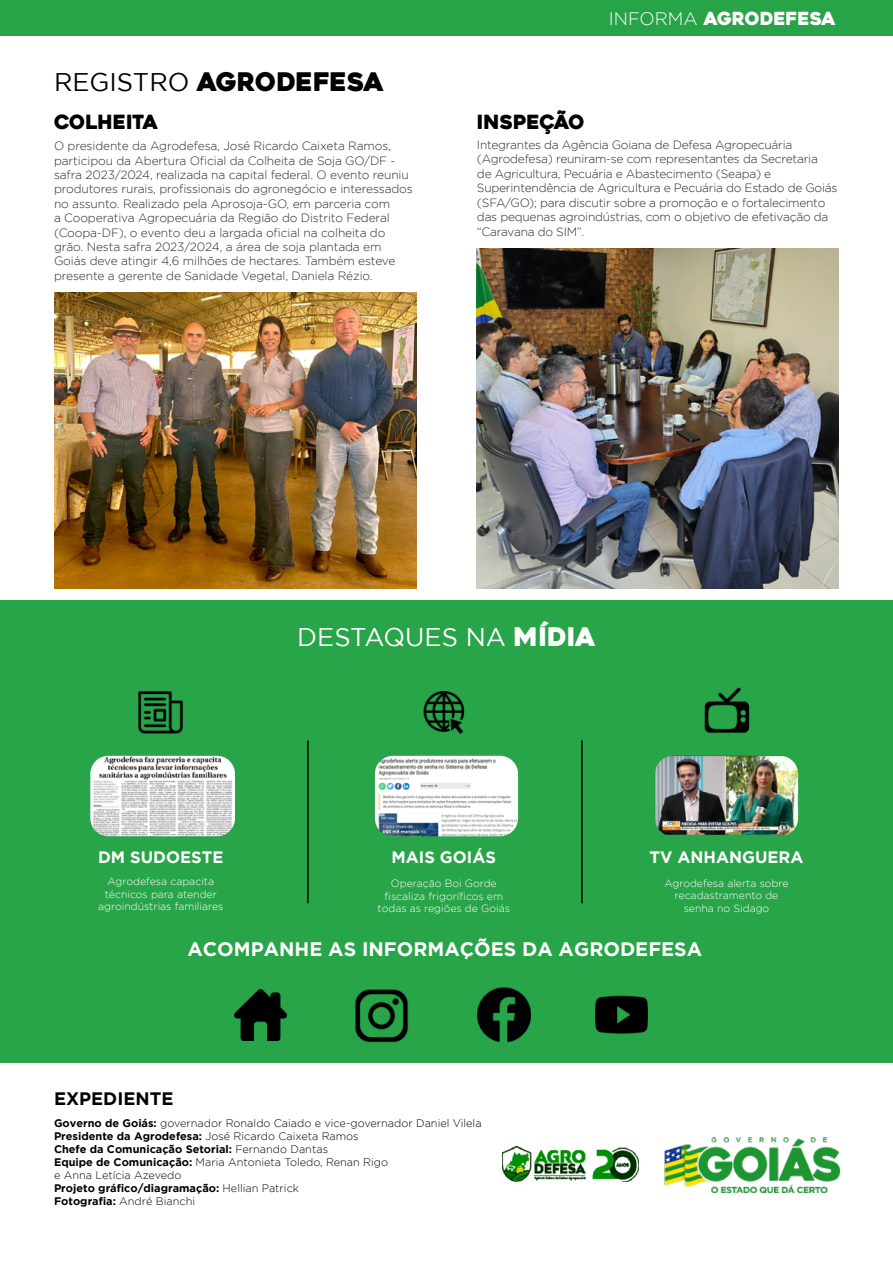
<style>
.page{position:relative;width:893px;height:1263px;background:#fff}
.page>*{position:absolute;margin:0;border:0;box-sizing:border-box;transform-origin:0 0}
.t1{font:25.5px "Heavitas";color:#020203}
.t2{font:25.5px "Gotham";color:#fff}
.t3{font:700 19.5px "Gotham";color:#fff}
.t4{font:19.5px "Heavitas";color:#020203}
.t5{font:18px "Heavitas";color:#fff}
.t6{font:700 18px "Gotham";color:#020203}
.t7{font:700 16.5px "Gotham";color:#fff}
.t8{font:300 12px/14.4px "Gotham";letter-spacing:-.02em;color:#2b2b2b}
.t9{font:300 10.95px/13.2px "Gotham";color:#030304}
.t10{font:300 10.5px/12.6px "Gotham";color:#fff;text-align:center}
.s1{font-family:"Gotham"}
.s2{font-family:"Gotham";font-weight:300}
.s3{font-family:"Heavitas"}
.s4{font-weight:700}
</style>
<div class="page">
<div style="left:0;top:0;width:893px;height:35px;background:#27a348"></div>
<div style="left:0;top:601px;width:893px;height:462px;background:#28a449"></div>
<hr style="left:307px;top:740px;width:2px;height:163px;background:#000">
<hr style="left:581px;top:740px;width:2px;height:163px;background:#000">
<img style="left:477px;top:988px;width:54px;height:53px">
<img style="left:351px;top:985px;width:60px;height:59px">
<img style="left:595px;top:989px;width:52px;height:52px">
<img style="left:235px;top:989px;width:51px;height:52px">
<img style="left:664px;top:1138px;width:176px;height:55px">
<img style="left:503px;top:1147px;width:136px;height:34px">
<img style="left:694px;top:683px;width:65px;height:58px">
<img style="left:128px;top:683px;width:65px;height:58px">
<img style="left:416px;top:683px;width:57px;height:56px">
<img style="left:375px;top:756px;width:143px;height:80px">
<img style="left:655px;top:756px;width:143px;height:79px">
<img style="left:477px;top:249px;width:362px;height:339px">
<img style="left:54px;top:292px;width:362px;height:296px">
<img style="left:90px;top:756px;width:145px;height:80px">
<h1 class="t1" style="left:54px;top:66px;width:331px"><span class="s1">REGISTRO</span> AGRODEFESA</h1>
<h2 class="t4" style="left:54px;top:110px;width:106px">COLHEITA</h2>
<h2 class="t4" style="left:477px;top:110px;width:109px">INSPEÇÃO</h2>
<h3 class="t5" style="left:609px;top:7px;width:228px"><span class="s2">INFORMA</span> AGRODEFESA</h3>
<p class="t8" style="left:54px;top:139px;width:360px">O presidente da Agrodefesa, José Ricardo Caixeta Ramos, participou da Abertura Oficial da Colheita de Soja GO/DF - safra 2023/2024, realizada na capital federal. O evento reuniu produtores rurais, profissionais do agronegócio e interessados no assunto. Realizado pela Aprosoja-GO, em parceria com<br>a Cooperativa Agropecuária da Região do Distrito Federal (Coopa-DF), o evento deu a largada oficial na colheita do grão. Nesta safra 2023/2024, a área de soja plantada em Goiás deve atingir 4,6 milhões de hectares. Também esteve presente a gerente de Sanidade Vegetal, Daniela Rézio.</p>
<p class="t8" style="left:477px;top:137px;width:362px">Integrantes da Agência Goiana de Defesa Agropecuária (Agrodefesa) reuniram-se com representantes da Secretaria<br>de Agricultura, Pecuária e Abastecimento (Seapa) e Superintendência de Agricultura e Pecuária do Estado de Goiás (SFA/GO); para discutir sobre a promoção e o fortalecimento das pequenas agroindústrias, com o objetivo de efetivação da “Caravana do SIM”.</p>
<h1 class="t2" style="left:297px;top:623px;width:300px">DESTAQUES NA <span class="s3">MÍDIA</span></h1>
<h3 class="t7" style="left:98px;top:847px;width:127px">DM SUDOESTE</h3>
<p class="t10" style="left:98px;top:875px;width:127px">Agrodefesa capacita técnicos para atender agroindústrias familiares</p>
<h3 class="t7" style="left:392px;top:847px;width:106px">MAIS GOIÁS</h3>
<h3 class="t7" style="left:649px;top:847px;width:156px">TV ANHANGUERA</h3>
<p class="t10" style="left:378px;top:877px;width:134px">Operação Boi Gorde fiscaliza frigoríficos em todas as regiões de Goiás</p>
<p class="t10" style="left:664px;top:877px;width:126px">Agrodefesa alerta sobre recadastramento de senha no Sidago</p>
<h2 class="t3" style="left:187px;top:938px;width:516px">ACOMPANHE AS INFORMAÇÕES DA AGRODEFESA</h2>
<h3 class="t6" style="left:54px;top:1088px;width:121px">EXPEDIENTE</h3>
<p class="t9" style="left:54px;top:1116px;width:429px"><span class="s4">Governo de Goiás:</span> governador Ronaldo Caiado e vice-governador Daniel Vilela <span class="s4">Presidente da Agrodefesa:</span> José Ricardo Caixeta Ramos<br><span class="s4">Chefe da Comunicação Setorial:</span> Fernando Dantas<br><span class="s4">Equipe de Comunicação:</span> Maria Antonieta Toledo, Renan Rigo<br>e Anna Letícia Azevedo<br><span class="s4">Projeto gráfico/diagramação:</span> Hellian Patrick<br><span class="s4">Fotografia:</span> André Bianchi</p>
</div>
